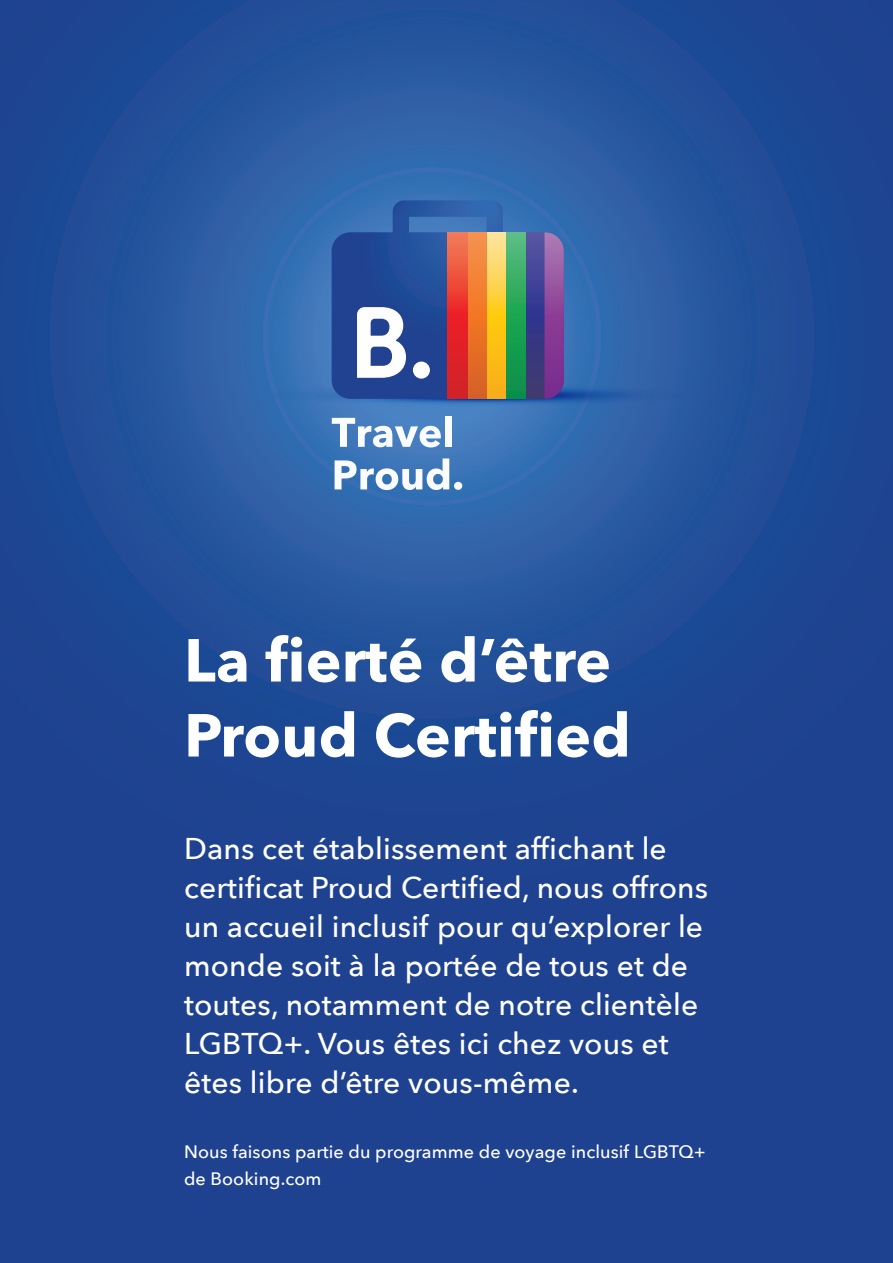
<style>
.page{position:relative;width:893px;height:1263px;background:#1f4290}
.page>*{position:absolute;margin:0;border:0;box-sizing:border-box;transform-origin:0 0}
.t1{font:700 60px/75px "Avenir Next";letter-spacing:.005em;color:#fff}
.t2{font:500 30px/39px "Avenir Next";letter-spacing:.005em;color:#fff}
.t3{font:500 18px/27px "Avenir Next";letter-spacing:.005em;color:#fff}
</style>
<div class="page">
<svg style="left:68px;top:0;width:728px;height:700px"></svg>
<svg style="left:332px;top:418px;width:109px;height:29px;background:#90b1d8"></svg>
<div style="left:445px;top:416px;width:7px;height:31px;background:#fff"></div>
<svg style="left:335px;top:458px;width:127px;height:32px;background:#86a9d2"></svg>
<svg style="left:266px;top:382px;width:423px;height:23px"></svg>
<svg style="left:266px;top:384px;width:423px;height:23px;background:#3069b0"></svg>
<svg style="left:332px;top:200px;width:232px;height:199px"></svg>
<svg style="left:525px;top:232px;width:19px;height:167px;background:#3d4488"></svg>
<svg style="left:544px;top:232px;width:20px;height:167px;background:#86499b"></svg>
<svg style="left:506px;top:232px;width:19px;height:167px;background:#28a55c"></svg>
<svg style="left:486px;top:232px;width:20px;height:167px;background:#fbc539"></svg>
<div style="left:467px;top:232px;width:19px;height:167px;background:linear-gradient(to bottom,#fc9143,#da5f1a)"></div>
<svg style="left:448px;top:232px;width:19px;height:167px;background:#e53933"></svg>
<div style="left:413px;top:362px;width:17px;height:17px;background:#fff;border-radius:50%"></div>
<svg style="left:357px;top:307px;width:49px;height:71px"></svg>
<h1 class="t1" style="left:184px;top:622px;width:448px">La fierté d’être<br>Proud Certified</h1>
<p class="t2" style="left:184px;top:828px;width:525px">Dans cet établissement affichant le certificat Proud Certified, nous offrons un accueil inclusif pour qu’explorer le monde soit à la portée de tous et de toutes, notamment de notre clientèle LGBTQ+. Vous êtes ici chez vous et êtes libre d’être vous-même.</p>
<p class="t3" style="left:184px;top:1138px;width:523px">Nous faisons partie du programme de voyage inclusif LGBTQ+ de Booking.com</p>
</div>
